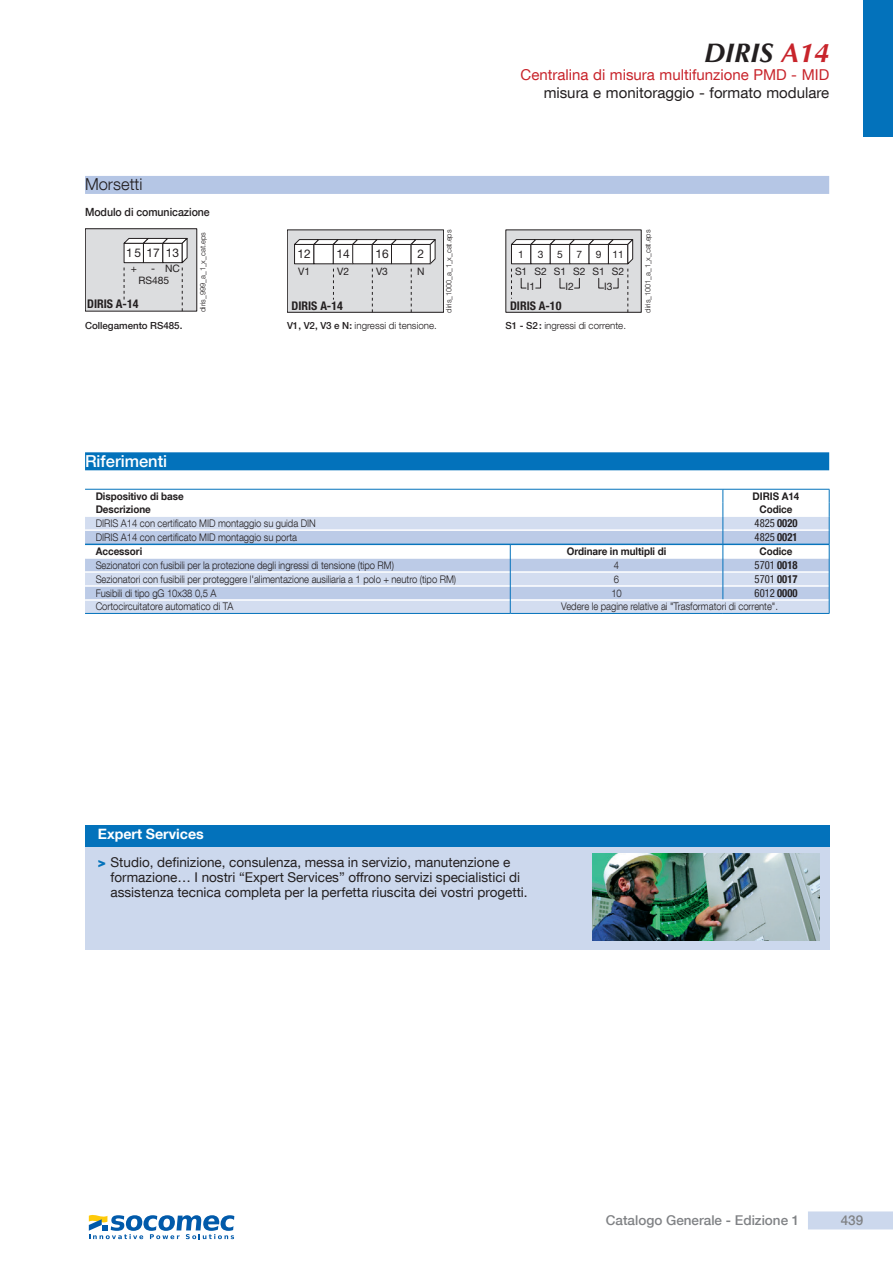
<style>
.page{position:relative;width:893px;height:1263px;background:#fff}
.page>*{position:absolute;margin:0;border:0;box-sizing:border-box;transform-origin:0 0}
.t1{font:italic 700 27px "Optima LT Std";color:#231f20}
.t2{font:500 16.5px "Helvetica Neue LT Com";color:#fff}
.t3{font:300 16.5px "Helvetica Neue LT Com";color:#231f20}
.t4{font:15px "Helvetica Neue LT Com";color:#c8242b}
.t5{font:15px "Helvetica Neue LT Com";color:#231f20}
.t6{font:700 14.25px "Helvetica Neue LT Com";color:#fff}
.t7{font:13.5px/15px "Helvetica Neue LT Com";color:#231f20}
.t8{font:500 13.5px "Helvetica Neue LT Com";color:#808285}
.t9{font:700 condensed 12px "Helvetica Neue LT Com";color:#231f20}
.t10{font:12px "Helvetica Neue LT Com";color:#231f20}
.t11{font:condensed 11.25px "Helvetica Neue LT Com";color:#231f20;scale:.94 1}
.t12{font:500 11.25px "Helvetica Neue LT Com";letter-spacing:-.005em;color:#231f20;scale:.94 1}
.t13{font:300 10.5px "Helvetica Neue LT Com";letter-spacing:-.005em;color:#231f20;scale:.9 1}
.t14{font:700 10.5px "Helvetica Neue LT Com";letter-spacing:-.005em;color:#231f20;scale:.94 1}
.t15{font:10.2px/12.8px "Helvetica Neue LT Com";color:#231f20}
.t16{font:300 9.75px "Helvetica Neue LT Com";color:#231f20}
.t17{font:500 9.75px "Helvetica Neue LT Com";color:#231f20}
.t18{font:300 7.5px "Helvetica Neue LT Com";letter-spacing:-.005em;color:#231f20}
.s1{color:#c8242b}
.s2{font-weight:500}
.s3{font-weight:700}
.s4{font-weight:900;color:#0372bb}
</style>
<div class="page">
<div style="left:808px;top:1211px;width:85px;height:18px;background:#ccd8ed"></div>
<div style="left:863px;top:0;width:30px;height:136px;background:#0372bb"></div>
<div style="left:85px;top:176px;width:744px;height:18px;background:#b5c6e5"></div>
<div style="left:85px;top:452px;width:744px;height:18px;background:#0372bb"></div>
<div style="left:85px;top:844px;width:744px;height:106px;background:#ccd8ed"></div>
<div style="left:85px;top:825px;width:744px;height:21px;background:#0372bb"></div>
<img style="left:592px;top:853px;width:227px;height:87px">
<div style="left:85px;top:229px;width:112px;height:82px;background:#dcdddf"></div>
<div style="left:85px;top:228px;width:112px;height:83px;border:1px solid #231f20"></div>
<svg style="left:123px;top:237px;width:65px;height:74px"></svg>
<div style="left:287px;top:230px;width:157px;height:82px;background:#dcdddf"></div>
<div style="left:287px;top:230px;width:157px;height:82px;border:1px solid #231f20"></div>
<svg style="left:293px;top:239px;width:143px;height:73px"></svg>
<div style="left:506px;top:230px;width:135px;height:82px;background:#dcdddf"></div>
<svg style="left:510px;top:239px;width:124px;height:73px"></svg>
<svg style="left:85px;top:489px;width:745px;height:124px"></svg>
<hr style="left:85px;top:613px;width:425px;height:1px;background:#0372bb">
<hr style="left:510px;top:613px;width:213px;height:1px;background:#0372bb">
<hr style="left:723px;top:613px;width:106px;height:1px;background:#0372bb">
<svg style="left:89px;top:1215px;width:145px;height:24px"></svg>
<h2 class="t3" style="left:85px;top:174px;width:59px">Morsetti</h2>
<p class="t12" style="left:85px;top:206px;width:134px">Modulo di comunicazione</p>
<p class="t10" style="left:126px;top:245px;width:54px">15 17 13</p>
<p class="t15" style="left:131px;top:261px;width:8px">+</p>
<p class="t15" style="left:138px;top:261px;width:43px;text-indent:13px">- NC<br>RS485</p>
<p class="t9" style="left:87px;top:297px;width:53px">DIRIS A-14</p>
<p class="t18" style="left:198px;top:312px;width:81px;rotate:-90deg">diris_999_a_1_x_cat.eps</p>
<p class="t17" style="left:85px;top:320px;width:99px">Collegamento RS485.</p>
<h1 class="t1" style="left:704px;top:37px;width:127px">DIRIS <span class="s1">A14</span></h1>
<h3 class="t4" style="left:520px;top:66px;width:310px">Centralina di misura multifunzione PMD - MID</h3>
<h3 class="t5" style="left:544px;top:84px;width:287px">misura e monitoraggio - formato modulare</h3>
<p class="t10" style="left:298px;top:246px;width:15px">12</p>
<p class="t10" style="left:336px;top:246px;width:15px">14</p>
<p class="t10" style="left:418px;top:246px;width:8px">2</p>
<p class="t15" style="left:298px;top:264px;width:13px">V1</p>
<p class="t15" style="left:337px;top:264px;width:13px">V2</p>
<p class="t15" style="left:417px;top:264px;width:9px">N</p>
<p class="t10" style="left:375px;top:246px;width:15px">16</p>
<p class="t15" style="left:376px;top:264px;width:13px">V3</p>
<p class="t9" style="left:292px;top:298px;width:53px">DIRIS A-14</p>
<p class="t18" style="left:444px;top:312px;width:84px;rotate:-90deg">diris_1000_a_1_x_cat.eps</p>
<p class="t15" style="left:515px;top:246px;width:111px;line-height:16.4px;text-indent:81px">9<br>S1 S2 S1 S2 S1 S2</p>
<p class="t15" style="left:538px;top:248px;width:7px">3</p>
<p class="t15" style="left:557px;top:248px;width:7px">5</p>
<p class="t15" style="left:612px;top:248px;width:13px">11</p>
<p class="t15" style="left:518px;top:248px;width:7px">1</p>
<p class="t15" style="left:576px;top:248px;width:7px">7</p>
<p class="t15" style="left:527px;top:280px;width:10px">I1</p>
<p class="t15" style="left:565px;top:280px;width:10px">I2</p>
<p class="t15" style="left:604px;top:280px;width:10px">I3</p>
<p class="t9" style="left:510px;top:298px;width:53px">DIRIS A-10</p>
<p class="t18" style="left:643px;top:312px;width:84px;rotate:-90deg">diris_1001_a_1_x_cat.eps</p>
<p class="t16" style="left:287px;top:320px;width:151px"><span class="s2">V1, V2, V3 e N:</span> ingressi di tensione.</p>
<p class="t16" style="left:506px;top:320px;width:122px"><span class="s2">S1 - S2:</span> ingressi di corrente.</p>
<h2 class="t2" style="left:85px;top:451px;width:84px">Riferimenti</h2>
<p class="t14" style="left:96px;top:489px;width:95px">Dispositivo di base</p>
<p class="t14" style="left:753px;top:489px;width:51px">DIRIS A14</p>
<p class="t14" style="left:96px;top:503px;width:60px">Descrizione</p>
<p class="t14" style="left:759px;top:503px;width:37px">Codice</p>
<p class="t13" style="left:96px;top:517px;width:246px">DIRIS A14 con certificato MID montaggio su guida DIN</p>
<p class="t11" style="left:755px;top:516px;width:47px">4825 <span class="s3">0020</span></p>
<p class="t13" style="left:96px;top:531px;width:225px">DIRIS A14 con certificato MID montaggio su porta</p>
<p class="t11" style="left:755px;top:530px;width:47px">4825 <span class="s3">0021</span></p>
<p class="t14" style="left:96px;top:545px;width:51px">Accessori</p>
<p class="t14" style="left:567px;top:545px;width:107px">Ordinare in multipli di</p>
<p class="t14" style="left:759px;top:545px;width:37px">Codice</p>
<p class="t13" style="left:96px;top:559px;width:333px">Sezionatori con fusibili per la protezione degli ingressi di tensione (tipo RM)</p>
<p class="t13" style="left:614px;top:559px;width:7px">4</p>
<p class="t11" style="left:755px;top:558px;width:47px">5701 <span class="s3">0018</span></p>
<p class="t13" style="left:96px;top:573px;width:402px">Sezionatori con fusibili per proteggere l'alimentazione ausiliaria a 1 polo + neutro (tipo RM)</p>
<p class="t13" style="left:614px;top:573px;width:7px">6</p>
<p class="t11" style="left:755px;top:572px;width:47px">5701 <span class="s3">0017</span></p>
<p class="t13" style="left:96px;top:587px;width:136px">Fusibili di tipo gG 10x38 0,5 A</p>
<p class="t13" style="left:611px;top:587px;width:13px">10</p>
<p class="t11" style="left:755px;top:586px;width:47px">6012 <span class="s3">0000</span></p>
<p class="t13" style="left:96px;top:600px;width:155px">Cortocircuitatore automatico di TA</p>
<p class="t13" style="left:561px;top:600px;width:242px">Vedere le pagine relative ai "Trasformatori di corrente".</p>
<h3 class="t6" style="left:98px;top:825px;width:108px">Expert Services</h3>
<p class="t7" style="left:111px;top:854px;width:419px;text-indent:-13px"><span class="s4">&gt;</span> Studio, definizione, consulenza, messa in servizio, manutenzione e formazione… I nostri “Expert Services” offrono servizi specialistici di assistenza tecnica completa per la perfetta riuscita dei vostri progetti.</p>
<p class="t8" style="left:606px;top:1212px;width:195px">Catalogo Generale - Edizione 1</p>
<p class="t8" style="left:841px;top:1212px;width:24px">439</p>
</div>
